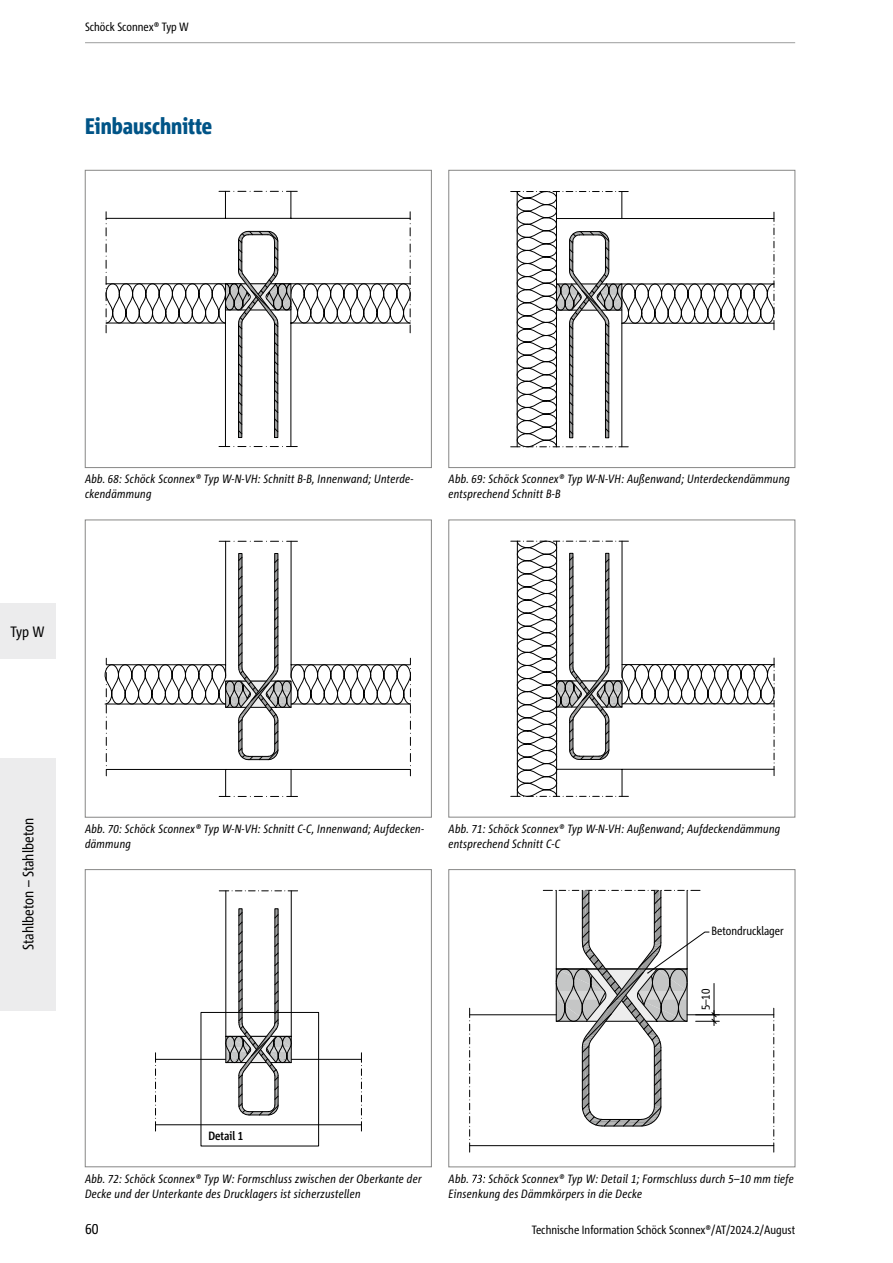
<style>
.page{position:relative;width:893px;height:1263px;background:#fff}
.page>*{position:absolute;margin:0;border:0;box-sizing:border-box;transform-origin:0 0}
.t1{font:800 condensed 22.5px "Corpid Schoeck";color:#005487}
.t2{font:condensed 15px "Corpid Schoeck";color:#000}
.t3{font:italic condensed 12px/15px "Corpid Schoeck";letter-spacing:.02em;color:#000}
.t4{font:condensed 12px "Corpid Schoeck";color:#000}
.t5{font:700 condensed 12px "Corpid Schoeck";color:#000}
</style>
<div class="page">
<svg style="left:219px;top:446px;width:78px;height:1px"></svg>
<hr style="left:290px;top:307px;width:1px;height:139px;background:#000">
<hr style="left:225px;top:307px;width:1px;height:139px;background:#000">
<svg style="left:106px;top:191px;width:305px;height:247px"></svg>
<div style="left:85px;top:170px;width:347px;height:298px;border:1px solid #878786"></div>
<svg style="left:511px;top:191px;width:264px;height:256px"></svg>
<div style="left:449px;top:170px;width:346px;height:298px;border:1px solid #878786"></div>
<svg style="left:219px;top:541px;width:78px;height:1px"></svg>
<hr style="left:291px;top:541px;width:1px;height:137px;background:#000">
<hr style="left:225px;top:541px;width:1px;height:137px;background:#000">
<svg style="left:105px;top:553px;width:306px;height:244px"></svg>
<div style="left:85px;top:520px;width:347px;height:297px;border:1px solid #878786"></div>
<svg style="left:517px;top:540px;width:258px;height:257px"></svg>
<div style="left:0;top:758px;width:55px;height:252px;background:#ececed"></div>
<div style="left:0;top:604px;width:55px;height:55px;background:#ececed"></div>
<hr style="left:85px;top:42px;width:710px;height:1px;background:#9c9d9d">
<svg style="left:155px;top:1053px;width:2px;height:78px"></svg>
<svg style="left:219px;top:890px;width:79px;height:1px"></svg>
<svg style="left:361px;top:1053px;width:1px;height:78px"></svg>
<hr style="left:156px;top:1059px;width:205px;height:1px;background:#000">
<hr style="left:156px;top:1124px;width:205px;height:1px;background:#000">
<hr style="left:291px;top:891px;width:1px;height:145px;background:#000">
<hr style="left:225px;top:891px;width:1px;height:145px;background:#000">
<svg style="left:225px;top:908px;width:67px;height:208px"></svg>
<div style="left:201px;top:1012px;width:118px;height:134px;border:1px solid #000"></div>
<div style="left:85px;top:869px;width:347px;height:298px;border:1px solid #878786"></div>
<svg style="left:469px;top:1008px;width:2px;height:144px"></svg>
<svg style="left:773px;top:1008px;width:2px;height:144px"></svg>
<svg style="left:543px;top:890px;width:176px;height:237px"></svg>
<hr style="left:556px;top:968px;width:131px;height:1px;background:#000">
<hr style="left:687px;top:1014px;width:87px;height:1px;background:#000">
<hr style="left:470px;top:1145px;width:304px;height:1px;background:#000">
<hr style="left:687px;top:890px;width:1px;height:79px;background:#000">
<hr style="left:556px;top:890px;width:1px;height:79px;background:#000">
<hr style="left:470px;top:1014px;width:86px;height:1px;background:#000">
<div style="left:449px;top:869px;width:346px;height:298px;border:1px solid #878786"></div>
<svg style="left:472px;top:1175px;width:14px;height:8px"></svg>
<p class="t4" style="left:85px;top:19px;width:105px">Schöck Sconnex® Typ W</p>
<h1 class="t1" style="left:85px;top:112px;width:129px">Einbauschnitte</h1>
<p class="t3" style="left:85px;top:472px;width:330px">Abb. 68: Schöck Sconnex® Typ W-N-VH: Schnitt B-B, Innenwand; Unterde&shy;ckendämmung</p>
<p class="t3" style="left:449px;top:472px;width:343px">Abb. 69: Schöck Sconnex® Typ W-N-VH: Außenwand; Unterdeckendämmung entsprechend Schnitt B-B</p>
<p class="t2" style="left:11px;top:623px;width:36px">Typ W</p>
<p class="t2" style="left:19px;top:950px;width:134px;rotate:-90deg">Stahlbeton – Stahlbeton</p>
<p class="t3" style="left:85px;top:821px;width:340px">Abb. 70: Schöck Sconnex® Typ W-N-VH: Schnitt C-C, Innenwand; Aufdecken&shy;dämmung</p>
<p class="t3" style="left:449px;top:821px;width:333px">Abb. 71: Schöck Sconnex® Typ W-N-VH: Außenwand; Aufdeckendämmung entsprechend Schnitt C-C</p>
<p class="t4" style="left:711px;top:923px;width:74px">Betondrucklager</p>
<p class="t4" style="left:698px;top:1010px;width:23px;rotate:-90deg">5–10</p>
<p class="t5" style="left:208px;top:1128px;width:36px">Detail 1</p>
<p class="t3" style="left:85px;top:1171px;width:338px">Abb. 72: Schöck Sconnex® Typ W: Formschluss zwischen der Oberkante der<br>Decke und der Unterkante des Drucklagers ist sicherzustellen</p>
<p class="t2" style="left:85px;top:1219px;width:15px">60</p>
<p class="t3" style="left:449px;top:1171px;width:347px;text-indent:40px">Schöck Sconnex® Typ W: Detail 1; Formschluss durch 5–10 mm tiefe<br>Einsenkung des Dämmkörpers in die Decke</p>
<p class="t3" style="left:449px;top:1171px;width:22px">Abb.</p>
<p class="t4" style="left:532px;top:1222px;width:265px">Technische Information Schöck Sconnex®/AT/2024.2/August</p>
</div>
